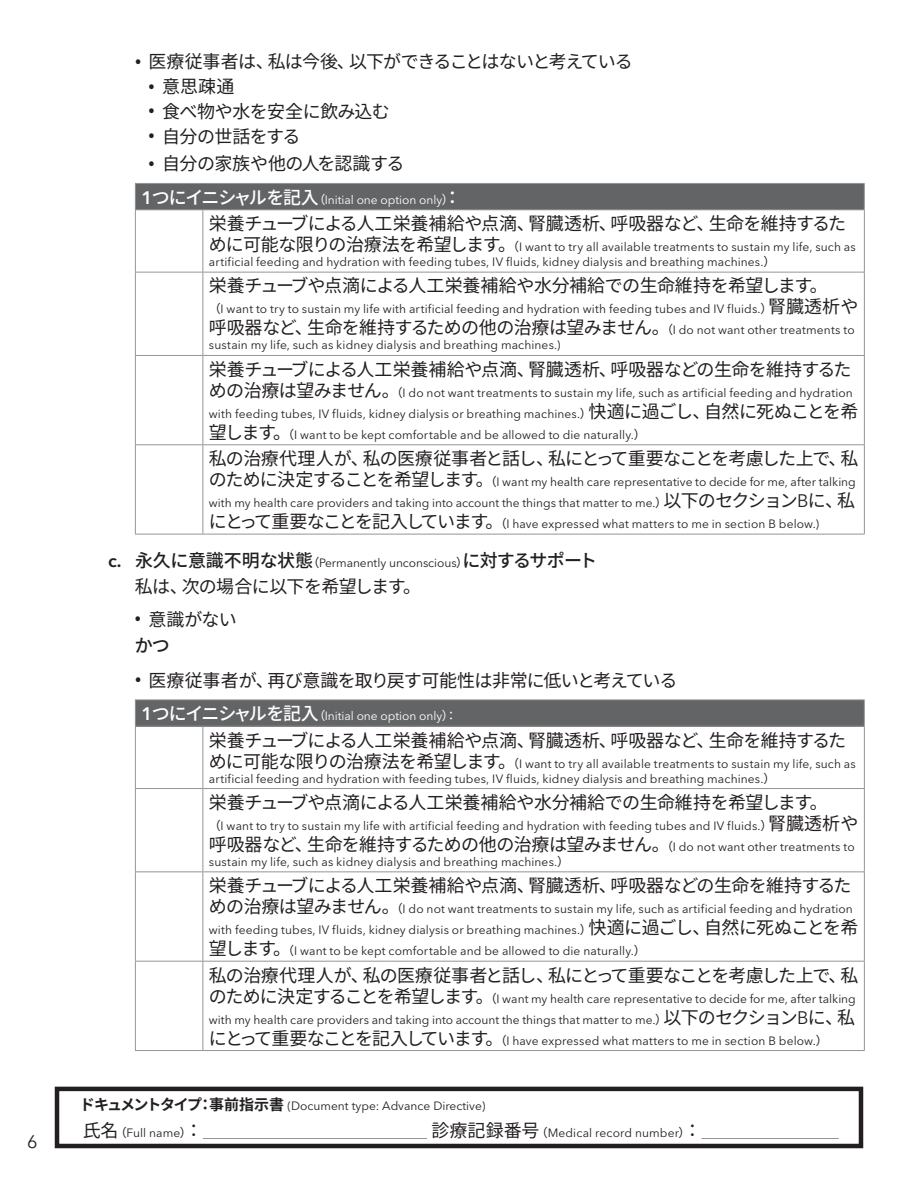
<style>
.page{position:relative;width:918px;height:1188px;background:#fff}
.page>*{position:absolute;margin:0;border:0;box-sizing:border-box;transform-origin:0 0}
.t1{font:18px "Noto Sans CJ Kjp";letter-spacing:-.035em;color:#231f20}
.t2{font:500 18px "Noto Sans CJ Kjp";color:#231f20}
.t3{font:18px "Avenir Next LT Pro";color:#231f20}
.t4{font:12px/21px "Avenir Next LT Pro";letter-spacing:.01em;color:#231f20}
.t5{font:12px "Avenir Next LT Pro";letter-spacing:-.005em;color:#fff}
.s1{font-weight:600;font-size:18px}
.s2{font-family:"Noto Sans CJ Kjp";font-weight:500;font-size:18px}
.s3{font-family:"Noto Sans CJ Kjp"}
.s4{font-family:"Noto Sans CJ Kjp";font-size:18px}
.s5{font-size:12px}
.s6{font-family:"Avenir Next LT Pro";font-size:12px}
.s7{font-size:18px}
.s8{font-family:"Noto Sans CJ Kjp";font-weight:700;font-size:15px}
</style>
<div class="page">
<div style="left:55px;top:1087px;width:808px;height:61px;border:4px solid #231f20"></div>
<div style="left:135px;top:183px;width:729px;height:27px;background:#636466"></div>
<svg style="left:864px;top:184px;width:1px;height:25px"></svg>
<hr style="left:135px;top:183px;width:68px;height:1px;background:#939598">
<svg style="left:135px;top:184px;width:1px;height:25px"></svg>
<hr style="left:203px;top:183px;width:662px;height:1px;background:#939598">
<hr style="left:135px;top:209px;width:68px;height:1px;background:#939598">
<hr style="left:135px;top:210px;width:1px;height:62px;background:#939598">
<hr style="left:203px;top:209px;width:662px;height:1px;background:#939598">
<hr style="left:202px;top:210px;width:1px;height:62px;background:#939598">
<hr style="left:864px;top:210px;width:1px;height:62px;background:#939598">
<hr style="left:135px;top:272px;width:68px;height:1px;background:#939598">
<hr style="left:135px;top:273px;width:1px;height:82px;background:#939598">
<hr style="left:203px;top:272px;width:662px;height:1px;background:#939598">
<hr style="left:202px;top:273px;width:1px;height:82px;background:#939598">
<hr style="left:864px;top:273px;width:1px;height:82px;background:#939598">
<hr style="left:135px;top:355px;width:68px;height:1px;background:#939598">
<hr style="left:135px;top:356px;width:1px;height:88px;background:#939598">
<hr style="left:203px;top:355px;width:662px;height:1px;background:#939598">
<hr style="left:202px;top:356px;width:1px;height:88px;background:#939598">
<hr style="left:864px;top:356px;width:1px;height:88px;background:#939598">
<hr style="left:135px;top:444px;width:68px;height:1px;background:#939598">
<hr style="left:135px;top:445px;width:1px;height:89px;background:#939598">
<hr style="left:203px;top:444px;width:662px;height:1px;background:#939598">
<hr style="left:202px;top:445px;width:1px;height:89px;background:#939598">
<hr style="left:864px;top:445px;width:1px;height:89px;background:#939598">
<hr style="left:135px;top:534px;width:68px;height:1px;background:#939598">
<hr style="left:203px;top:534px;width:662px;height:1px;background:#939598">
<div style="left:135px;top:700px;width:729px;height:26px;background:#636466"></div>
<svg style="left:864px;top:700px;width:1px;height:26px"></svg>
<hr style="left:135px;top:699px;width:68px;height:1px;background:#939598">
<svg style="left:135px;top:700px;width:1px;height:26px"></svg>
<hr style="left:203px;top:699px;width:662px;height:1px;background:#939598">
<hr style="left:135px;top:726px;width:68px;height:1px;background:#939598">
<hr style="left:135px;top:727px;width:1px;height:61px;background:#939598">
<hr style="left:203px;top:726px;width:662px;height:1px;background:#939598">
<hr style="left:202px;top:727px;width:1px;height:61px;background:#939598">
<hr style="left:864px;top:727px;width:1px;height:61px;background:#939598">
<hr style="left:135px;top:788px;width:68px;height:1px;background:#939598">
<hr style="left:135px;top:789px;width:1px;height:82px;background:#939598">
<hr style="left:203px;top:788px;width:662px;height:1px;background:#939598">
<hr style="left:202px;top:789px;width:1px;height:82px;background:#939598">
<hr style="left:864px;top:789px;width:1px;height:82px;background:#939598">
<hr style="left:135px;top:871px;width:68px;height:1px;background:#939598">
<hr style="left:135px;top:872px;width:1px;height:89px;background:#939598">
<hr style="left:203px;top:871px;width:662px;height:1px;background:#939598">
<hr style="left:202px;top:872px;width:1px;height:89px;background:#939598">
<hr style="left:864px;top:872px;width:1px;height:89px;background:#939598">
<hr style="left:135px;top:961px;width:68px;height:1px;background:#939598">
<hr style="left:135px;top:962px;width:1px;height:88px;background:#939598">
<hr style="left:203px;top:961px;width:662px;height:1px;background:#939598">
<hr style="left:202px;top:962px;width:1px;height:88px;background:#939598">
<hr style="left:864px;top:962px;width:1px;height:88px;background:#939598">
<hr style="left:135px;top:1050px;width:68px;height:1px;background:#939598">
<hr style="left:203px;top:1050px;width:662px;height:1px;background:#939598">
<hr style="left:203px;top:1138px;width:224px;height:1px;background:#939598">
<hr style="left:702px;top:1138px;width:137px;height:1px;background:#939598">
<h1 class="t3" style="left:27px;top:1130px;width:12px">6</h1>
<p class="t1" style="left:135px;top:52px;width:499px">• 医療従事者は、私は今後、以下ができることはないと考えている</p>
<p class="t1" style="left:148px;top:76px;width:88px">• 意思疎通</p>
<p class="t1" style="left:148px;top:101px;width:243px">• 食べ物や水を安全に飲み込む</p>
<p class="t1" style="left:148px;top:126px;width:153px">• 自分の世話をする</p>
<p class="t1" style="left:148px;top:154px;width:257px">• 自分の家族や他の人を認識する</p>
<p class="t5" style="left:141px;top:192px;width:322px"><span class="s1">1</span><span class="s2">つにイニシャルを記入</span><span class="s3">（</span>Initial one option only<span class="s3">）</span><span class="s2">：</span></p>
<p class="t1" style="left:209px;top:213px;width:639px">栄養チューブによる人工栄養補給や点滴、腎臓透析、呼吸器など、生命を維持するた</p>
<p class="t4" style="left:209px;top:239px;width:649px;line-height:15px"><span class="s4">めに可能な限りの治療法を希望します。</span><span class="s3">（</span>I want to try all available treatments to sustain my life, such as artificial feeding and hydration with feeding tubes, IV fluids, kidney dialysis and breathing machines.<span class="s3">）</span></p>
<p class="t1" style="left:209px;top:276px;width:620px">栄養チューブや点滴による人工栄養補給や水分補給での生命維持を希望します。</p>
<p class="t4" style="left:209px;top:299px;width:651px"><span class="s3">（</span>I want to try to sustain my life with artificial feeding and hydration with feeding tubes and IV fluids.<span class="s3">）</span><span class="s4">腎臓透析や</span></p>
<p class="t1" style="left:209px;top:318px;width:647px">呼吸器など、生命を維持するための他の治療は望みません。<span class="s5">（</span><span class="s6">I do not want other treatments to</span></p>
<p class="t4" style="left:209px;top:335px;width:353px">sustain my life, such as kidney dialysis and breathing machines.)</p>
<p class="t1" style="left:209px;top:359px;width:644px">栄養チューブによる人工栄養補給や点滴、腎臓透析、呼吸器などの生命を維持するた</p>
<p class="t4" style="left:209px;top:382px;width:651px"><span class="s4">めの治療は望みません。</span><span class="s3">（</span>I do not want treatments to sustain my life, such as artificial feeding and hydration with feeding tubes, IV fluids, kidney dialysis or breathing machines.<span class="s3">）</span><span class="s4">快適に過ごし、自然に死ぬことを希望します。</span><span class="s3">（</span>I want to be kept comfortable and be allowed to die naturally.<span class="s3">）</span></p>
<p class="t1" style="left:209px;top:448px;width:651px">私の治療代理人が、私の医療従事者と話し、私にとって重要なことを考慮した上で、私</p>
<p class="t4" style="left:209px;top:471px;width:648px;text-align:justify"><span class="s4">のために決定することを希望します。</span><span class="s3">（</span>I want my health care representative to decide for me, after talking with my health care providers and taking into account the things that matter to me.<span class="s3">）</span><span class="s4">以下のセクション</span><span class="s7">B</span><span class="s4">に、私にとって重要なことを記入しています。</span><span class="s3">（</span>I have expressed what matters to me in section B below.)</p>
<h5 class="t4" style="left:108px;top:552px;width:491px"><span class="s1">c.</span> <span class="s2">永久に意識不明な状態</span><span class="s3">（</span>Permanently unconscious<span class="s3">）</span><span class="s2">に対するサポート</span></h5>
<p class="t1" style="left:135px;top:576px;width:288px">私は、次の場合に以下を希望します。</p>
<p class="t1" style="left:135px;top:609px;width:103px">• 意識がない</p>
<p class="t2" style="left:135px;top:635px;width:37px">かつ</p>
<p class="t1" style="left:135px;top:670px;width:544px">• 医療従事者が、再び意識を取り戻す可能性は非常に低いと考えている</p>
<p class="t5" style="left:141px;top:709px;width:317px"><span class="s1">1</span><span class="s2">つにイニシャルを記入</span><span class="s3">（</span>Initial one option only<span class="s3">）：</span></p>
<p class="t1" style="left:209px;top:730px;width:639px">栄養チューブによる人工栄養補給や点滴、腎臓透析、呼吸器など、生命を維持するた</p>
<p class="t4" style="left:209px;top:756px;width:649px;line-height:15px"><span class="s4">めに可能な限りの治療法を希望します。</span><span class="s3">（</span>I want to try all available treatments to sustain my life, such as artificial feeding and hydration with feeding tubes, IV fluids, kidney dialysis and breathing machines.<span class="s3">）</span></p>
<p class="t1" style="left:209px;top:792px;width:620px">栄養チューブや点滴による人工栄養補給や水分補給での生命維持を希望します。</p>
<p class="t4" style="left:209px;top:815px;width:651px"><span class="s3">（</span>I want to try to sustain my life with artificial feeding and hydration with feeding tubes and IV fluids.<span class="s3">）</span><span class="s4">腎臓透析や</span></p>
<p class="t1" style="left:209px;top:834px;width:647px">呼吸器など、生命を維持するための他の治療は望みません。<span class="s5">（</span><span class="s6">I do not want other treatments to</span></p>
<p class="t4" style="left:209px;top:851px;width:362px">sustain my life, such as kidney dialysis and breathing machines.<span class="s3">）</span></p>
<p class="t1" style="left:209px;top:875px;width:644px">栄養チューブによる人工栄養補給や点滴、腎臓透析、呼吸器などの生命を維持するた</p>
<p class="t4" style="left:209px;top:899px;width:651px"><span class="s4">めの治療は望みません。</span><span class="s3">（</span>I do not want treatments to sustain my life, such as artificial feeding and hydration with feeding tubes, IV fluids, kidney dialysis or breathing machines.<span class="s3">）</span><span class="s4">快適に過ごし、自然に死ぬことを希望します。</span><span class="s3">（</span>I want to be kept comfortable and be allowed to die naturally.<span class="s3">）</span></p>
<p class="t1" style="left:209px;top:965px;width:651px">私の治療代理人が、私の医療従事者と話し、私にとって重要なことを考慮した上で、私</p>
<p class="t4" style="left:209px;top:988px;width:648px;text-align:justify"><span class="s4">のために決定することを希望します。</span><span class="s3">（</span>I want my health care representative to decide for me, after talking with my health care providers and taking into account the things that matter to me.<span class="s3">）</span><span class="s4">以下のセクション</span><span class="s7">B</span><span class="s4">に、私にとって重要なことを記入しています。</span><span class="s3">（</span>I have expressed what matters to me in section B below.<span class="s3">）</span></p>
<p class="t4" style="left:80px;top:1095px;width:407px"><span class="s8">ドキュメントタイプ：事前指示書</span> (Document type: Advance Directive)</p>
<p class="t4" style="left:83px;top:1122px;width:122px"><span class="s4">氏名</span><span class="s3">（</span>Full name<span class="s3">）</span><span class="s4">：</span></p>
<p class="t4" style="left:431px;top:1122px;width:272px"><span class="s4">診療記録番号</span><span class="s3">（</span>Medical record number<span class="s3">）</span><span class="s4">：</span></p>
</div>
